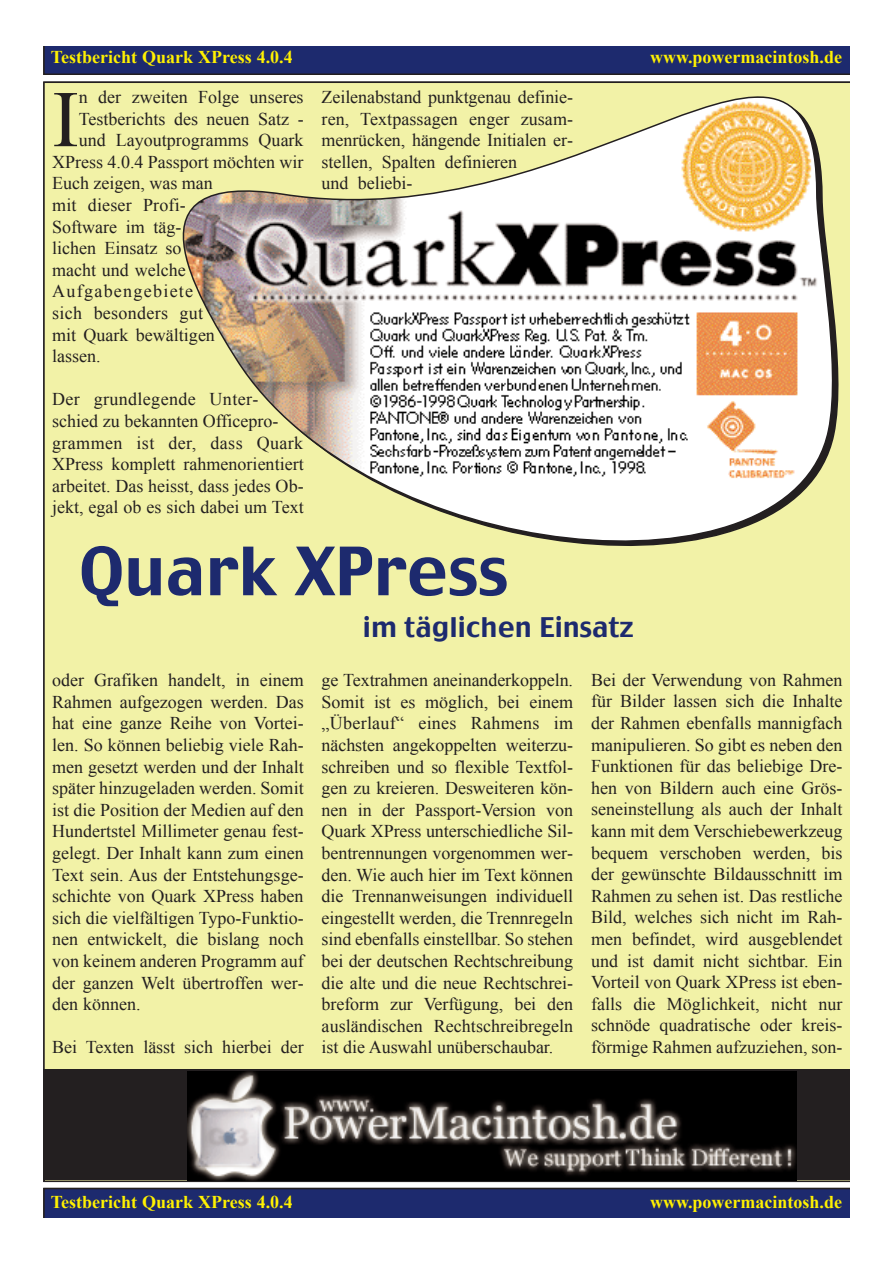
<style>
.page{position:relative;width:893px;height:1263px;background:#fff}
.page>*{position:absolute;margin:0;border:0;box-sizing:border-box;transform-origin:0 0}
.t1{font:80.25px "Times New Roman";color:#231f20}
.t2{font:66px "Charcoal";color:#1d2a6e}
.t3{font:27px "Charcoal";color:#1d2a6e}
.t4{font:18px/21.6px "Times New Roman";color:#231f20;text-align:justify}
.t5{font:700 18px "Times New Roman";color:#fff101}
.t6{font:18px "Times New Roman";letter-spacing:.07em;color:#231f20}
</style>
<div class="page">
<div style="left:43px;top:82px;width:806px;height:1100px;background:#f2f2a7"></div>
<svg style="left:43px;top:46px;width:806px;height:29px;background:#1d2968"></svg>
<svg style="left:119px;top:46px;width:724px;height:562px"></svg>
<div style="left:43px;top:1188px;width:806px;height:30px;background:#1d2a6e"></div>
<div style="left:43px;top:1070px;width:806px;height:110px;background:#231f20"></div>
<img style="left:188px;top:1071px;width:608px;height:109px">
<p class="t5" style="left:51px;top:46px;width:243px">Testbericht Quark XPress 4.0.4</p>
<p class="t5" style="left:650px;top:46px;width:193px">www.powermacintosh.de</p>
<h1 class="t1" style="left:52px;top:75px;width:28px">I</h1>
<p class="t4" style="left:79px;top:86px;width:226px">n der zweiten Folge unseres</p>
<p class="t4" style="left:79px;top:108px;width:226px">Testberichts des neuen Satz -</p>
<p class="t4" style="left:79px;top:129px;width:226px">und Layoutprogramms Quark</p>
<p class="t4" style="left:52px;top:151px;width:253px">XPress 4.0.4 Passport möchten wir</p>
<p class="t4" style="left:52px;top:173px;width:162px">Euch zeigen, was man</p>
<p class="t4" style="left:52px;top:194px;width:135px">mit dieser Profi-</p>
<p class="t4" style="left:52px;top:216px;width:131px">Software im täg-</p>
<p class="t4" style="left:52px;top:237px;width:131px">lichen Einsatz so</p>
<p class="t4" style="left:52px;top:259px;width:135px">macht und welche</p>
<p class="t6" style="left:52px;top:281px;width:142px">Aufgabengebiete</p>
<p class="t4" style="left:52px;top:302px;width:152px">sich besonders gut</p>
<p class="t4" style="left:52px;top:324px;width:164px">mit Quark bewältigen</p>
<p class="t4" style="left:52px;top:345px;width:50px">lassen.</p>
<p class="t4" style="left:52px;top:389px;width:253px;text-align:left">Der grundlegende Unter&shy;schied zu bekannten Officepro&shy;grammen ist der, dass Quark<br>XPress komplett rahmenorientiert arbeitet. Das heisst, dass jedes Ob&shy;jekt, egal ob es sich dabei um Text</p>
<p class="t4" style="left:321px;top:86px;width:253px;text-align:left">Zeilenabstand punktgenau definie&shy;ren, Textpassagen enger zusam&shy;menrücken, hängende Initialen er&shy;stellen, Spalten definieren<br>und beliebi-</p>
<h2 class="t2" style="left:80px;top:529px;width:430px">Quark XPress</h2>
<h3 class="t3" style="left:363px;top:610px;width:272px">im täglichen Einsatz</h3>
<p class="t4" style="left:52px;top:669px;width:253px">oder Grafiken handelt, in einem Rahmen aufgezogen werden. Das hat eine ganze Reihe von Vortei&shy;len. So können beliebig viele Rah&shy;men gesetzt werden und der Inhalt später hinzugeladen werden. Somit ist die Position der Medien auf den Hundertstel Millimeter genau fest&shy;gelegt. Der Inhalt kann zum einen Text sein. Aus der Entstehungsge&shy;schichte von Quark XPress haben sich die vielfältigen Typo-Funktio&shy;nen entwickelt, die bislang noch von keinem anderen Programm auf der ganzen Welt übertroffen wer&shy;den können.</p>
<p class="t4" style="left:52px;top:1037px;width:253px">Bei Texten lässt sich hierbei der</p>
<p class="t4" style="left:321px;top:669px;width:253px">ge Textrahmen aneinanderkoppeln.<br>Somit ist es möglich, bei einem „Überlauf“ eines Rahmens im nächsten angekoppelten weiterzu&shy;schreiben und so flexible Textfol&shy;gen zu kreieren. Desweiteren kön&shy;nen in der Passport-Version von Quark XPress unterschiedliche Sil&shy;bentrennungen vorgenommen wer&shy;den. Wie auch hier im Text können die Trennanweisungen individuell eingestellt werden, die Trennregeln sind ebenfalls einstellbar. So stehen bei der deutschen Rechtschreibung die alte und die neue Rechtschrei&shy;breform zur Verfügung, bei den ausländischen Rechtschreibregeln ist die Auswahl unüberschaubar.</p>
<p class="t4" style="left:591px;top:669px;width:253px">Bei der Verwendung von Rahmen für Bilder lassen sich die Inhalte der Rahmen ebenfalls mannigfach manipulieren. So gibt es neben den Funktionen für das beliebige Dre&shy;hen von Bildern auch eine Grös&shy;seneinstellung als auch der Inhalt kann mit dem Verschiebewerkzeug bequem verschoben werden, bis der gewünschte Bildausschnitt im Rahmen zu sehen ist. Das restliche Bild, welches sich nicht im Rah&shy;men befindet, wird ausgeblendet und ist damit nicht sichtbar. Ein Vorteil von Quark XPress ist eben&shy;falls die Möglichkeit, nicht nur schnöde quadratische oder kreis&shy;förmige Rahmen aufzuziehen, son-</p>
<p class="t5" style="left:51px;top:1192px;width:243px">Testbericht Quark XPress 4.0.4</p>
<p class="t5" style="left:650px;top:1192px;width:193px">www.powermacintosh.de</p>
</div>
